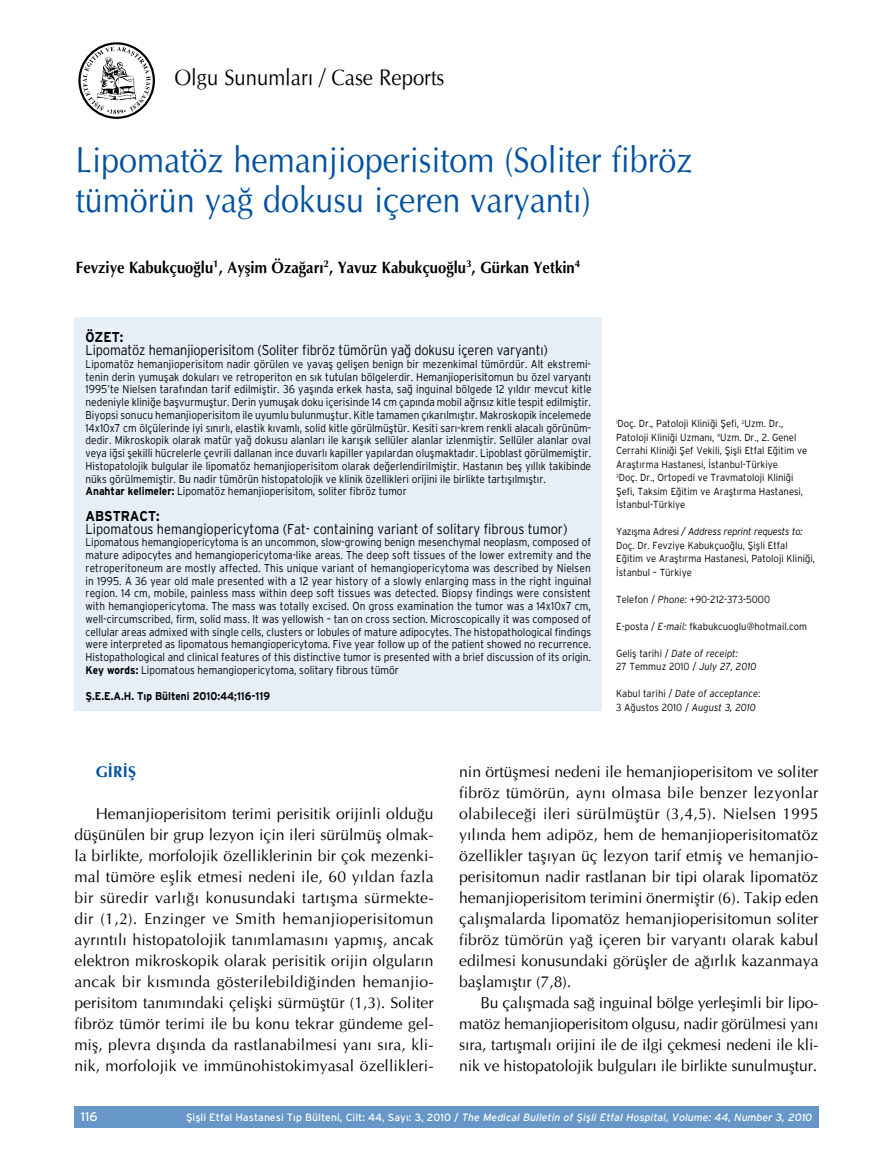
<style>
.page{position:relative;width:893px;height:1170px;background:#fff}
.page>*{position:absolute;margin:0;border:0;box-sizing:border-box;transform-origin:0 0}
.t1{font:36px/40.5px "Optima";color:#0051a1;scale:.9 1}
.t2{font:22.5px "Optima";color:#000;scale:.9 1}
.t3{font:700 16.5px "Optima";color:#000;scale:.9 1}
.t4{font:15.75px/21px "Optima";color:#000;text-align:justify}
.t5{font:700 15.75px "Optima";color:#0051a1}
.t6{font:300 14.25px "Interstate";color:#000;scale:.9 1}
.t7{font:700 14.25px "Interstate";color:#000;scale:.9 1}
.t8{font:12.75px "Interstate";color:#fff}
.t9{font:300 11.25px/12.8px "Interstate";color:#000;scale:.9 1}
.t10{font:700 11.25px "Interstate";color:#000;scale:.9 1}
.t11{font:italic 10.5px "Interstate";color:#fff}
.t12{font:300 10.2px/13.5px "Interstate";color:#000;scale:.93 1}
.t13{font:italic 300 10.2px/13.5px "Interstate";color:#000;scale:.93 1}
.s1{font-weight:700}
.s2{font-style:italic}
.s3{font-style:normal}
</style>
<div class="page">
<div style="left:74px;top:1106px;width:745px;height:21px;background:#6697c7"></div>
<div style="left:74px;top:317px;width:528px;height:394px;background:#e6eef6"></div>
<div style="left:78px;top:42px;width:77px;height:77px;border:2px solid #000;border-radius:50%"></div>
<svg style="left:83px;top:47px;width:68px;height:67px"></svg>
<h2 class="t2" style="left:174px;top:64px;width:302px">Olgu Sunumları / Case Reports</h2>
<h1 class="t1" style="left:76px;top:139px;width:687px">Lipomatöz hemanjioperisitom (Soliter fibröz tümörün yağ dokusu içeren varyantı)</h1>
<h3 class="t3" style="left:76px;top:257px;width:562px">Fevziye Kabukçuoğlu<sup>1</sup>, Ayşim Özağarı<sup>2</sup>, Yavuz Kabukçuoğlu<sup>3</sup>, Gürkan Yetkin<sup>4</sup></h3>
<p class="t7" style="left:85px;top:329px;width:44px">ÖZET:</p>
<p class="t6" style="left:85px;top:342px;width:515px">Lipomatöz hemanjioperisitom (Soliter fibröz tümörün yağ dokusu içeren varyantı)</p>
<p class="t9" style="left:85px;top:357px;width:564px">Lipomatöz hemanjioperisitom nadir görülen ve yavaş gelişen benign bir mezenkimal tümördür. Alt ekstremi&shy;tenin derin yumuşak dokuları ve retroperiton en sık tutulan bölgelerdir. Hemanjioperisitomun bu özel varyantı 1995’te Nielsen tarafından tarif edilmiştir. 36 yaşında erkek hasta, sağ inguinal bölgede 12 yıldır mevcut kitle nedeniyle kliniğe başvurmuştur. Derin yumuşak doku içerisinde 14 cm çapında mobil ağrısız kitle tespit edilmiştir.<br>Biyopsi sonucu hemanjioperisitom ile uyumlu bulunmuştur. Kitle tamamen çıkarılmıştır. Makroskopik incelemede 14x10x7 cm ölçülerinde iyi sınırlı, elastik kıvamlı, solid kitle görülmüştür. Kesiti sarı-krem renkli alacalı görünüm&shy;dedir. Mikroskopik olarak matür yağ dokusu alanları ile karışık sellüler alanlar izlenmiştir. Sellüler alanlar oval veya iğsi şekilli hücrelerle çevrili dallanan ince duvarlı kapiller yapılardan oluşmaktadır. Lipoblast görülmemiştir.<br>Histopatolojik bulgular ile lipomatöz hemanjioperisitom olarak değerlendirilmiştir. Hastanın beş yıllık takibinde nüks görülmemiştir. Bu nadir tümörün histopatolojik ve klinik özellikleri orijini ile birlikte tartışılmıştır.<br><span class="s1">Anahtar kelimeler:</span> Lipomatöz hemanjioperisitom, soliter fibröz tumor</p>
<p class="t7" style="left:85px;top:507px;width:84px">ABSTRACT:</p>
<p class="t6" style="left:85px;top:520px;width:537px">Lipomatous hemangiopericytoma (Fat- containing variant of solitary fibrous tumor)</p>
<p class="t9" style="left:85px;top:536px;width:564px;text-align:justify">Lipomatous hemangiopericytoma is an uncommon, slow-growing benign mesenchymal neoplasm, composed of mature adipocytes and hemangiopericytoma-like areas. The deep soft tissues of the lower extremity and the retroperitoneum are mostly affected. This unique variant of hemangiopericytoma was described by Nielsen in 1995. A 36 year old male presented with a 12 year history of a slowly enlarging mass in the right inguinal region. 14 cm, mobile, painless mass within deep soft tissues was detected. Biopsy findings were consistent with hemangiopericytoma. The mass was totally excised. On gross examination the tumor was a 14x10x7 cm, well-circumscribed, firm, solid mass. It was yellowish – tan on cross section. Microscopically it was composed of cellular areas admixed with single cells, clusters or lobules of mature adipocytes. The histopathological findings were interpreted as lipomatous hemangiopericytoma. Five year follow up of the patient showed no recurrence.<br>Histopathological and clinical features of this distinctive tumor is presented with a brief discussion of its origin.<br><span class="s1">Key words:</span> Lipomatous hemangiopericytoma, solitary fibrous tümör</p>
<p class="t10" style="left:85px;top:689px;width:207px">Ş.E.E.A.H. Tıp Bülteni 2010:44;116-119</p>
<p class="t12" style="left:616px;top:416px;width:207px"><sup>1</sup>Doç. Dr., Patoloji Kliniği Şefi, <sup>2</sup>Uzm. Dr., Patoloji Kliniği Uzmanı, <sup>4</sup>Uzm. Dr., 2. Genel Cerrahi Kliniği Şef Vekili, Şişli Etfal Eğitim ve Araştırma Hastanesi, İstanbul-Türkiye<br><sup>3</sup>Doç. Dr., Ortopedi ve Travmatoloji Kliniği Şefi, Taksim Eğitim ve Araştırma Hastanesi, İstanbul-Türkiye</p>
<p class="t12" style="left:616px;top:525px;width:215px">Yazışma Adresi <span class="s2">/ Address reprint requests to:<br></span>Doç. Dr. Fevziye Kabukçuoğlu, Şişli Etfal Eğitim ve Araştırma Hastanesi, Patoloji Kliniği, İstanbul – Türkiye</p>
<p class="t12" style="left:616px;top:592px;width:167px">Telefon / <span class="s2">Phone:</span> +90-212-373-5000</p>
<p class="t12" style="left:616px;top:619px;width:207px">E-posta / <span class="s2">E-mail:</span> fkabukcuoglu@hotmail.com</p>
<p class="t12" style="left:616px;top:646px;width:152px">Geliş tarihi / <span class="s2">Date of receipt:<br></span>27 Temmuz 2010 / <span class="s2">July 27, 2010</span></p>
<p class="t13" style="left:616px;top:687px;width:157px"><span class="s3">Kabul tarihi /</span> Date of acceptance<span class="s3">:<br>3 Ağustos 2010 /</span> August 3, 2010</p>
<h3 class="t5" style="left:96px;top:761px;width:42px">GİRİŞ</h3>
<p class="t4" style="left:74px;top:802px;width:361px;text-indent:21px">Hemanjioperisitom terimi perisitik orijinli olduğu düşünülen bir grup lezyon için ileri sürülmüş olmak&shy;la birlikte, morfolojik özelliklerinin bir çok mezenki&shy;mal tümöre eşlik etmesi nedeni ile, 60 yıldan fazla bir süredir varlığı konusundaki tartışma sürmekte&shy;dir (1,2). Enzinger ve Smith hemanjioperisitomun ayrıntılı histopatolojik tanımlamasını yapmış, ancak elektron mikroskopik olarak perisitik orijin olguların ancak bir kısmında gösterilebildiğinden hemanjio&shy;perisitom tanımındaki çelişki sürmüştür (1,3). Soliter fibröz tümör terimi ile bu konu tekrar gündeme gel&shy;miş, plevra dışında da rastlanabilmesi yanı sıra, kli&shy;nik, morfolojik ve immünohistokimyasal özellikleri-</p>
<p class="t4" style="left:459px;top:760px;width:361px">nin örtüşmesi nedeni ile hemanjioperisitom ve soliter fibröz tümörün, aynı olmasa bile benzer lezyonlar olabileceği ileri sürülmüştür (3,4,5). Nielsen 1995 yılında hem adipöz, hem de hemanjioperisitomatöz özellikler taşıyan üç lezyon tarif etmiş ve hemanjio&shy;perisitomun nadir rastlanan bir tipi olarak lipomatöz hemanjioperisitom terimini önermiştir (6). Takip eden çalışmalarda lipomatöz hemanjioperisitomun soliter fibröz tümörün yağ içeren bir varyantı olarak kabul edilmesi konusundaki görüşler de ağırlık kazanmaya başlamıştır (7,8).</p>
<h3 class="t4" style="left:459px;top:991px;width:361px;text-indent:21px">Bu çalışmada sağ inguinal bölge yerleşimli bir lipo&shy;matöz hemanjioperisitom olgusu, nadir görülmesi yanı sıra, tartışmalı orijini ile de ilgi çekmesi nedeni ile kli&shy;nik ve histopatolojik bulguları ile birlikte sunulmuştur.</h3>
<p class="t8" style="left:81px;top:1108px;width:18px">116</p>
<p class="t11" style="left:186px;top:1110px;width:628px"><span class="s3">Şişli Etfal Hastanesi T›p Bülteni, Cilt: 44, Say›: 3, 2010 /</span> The Medical Bulletin of Şişli Etfal Hospital, Volume: 44, Number 3, 2010</p>
</div>
